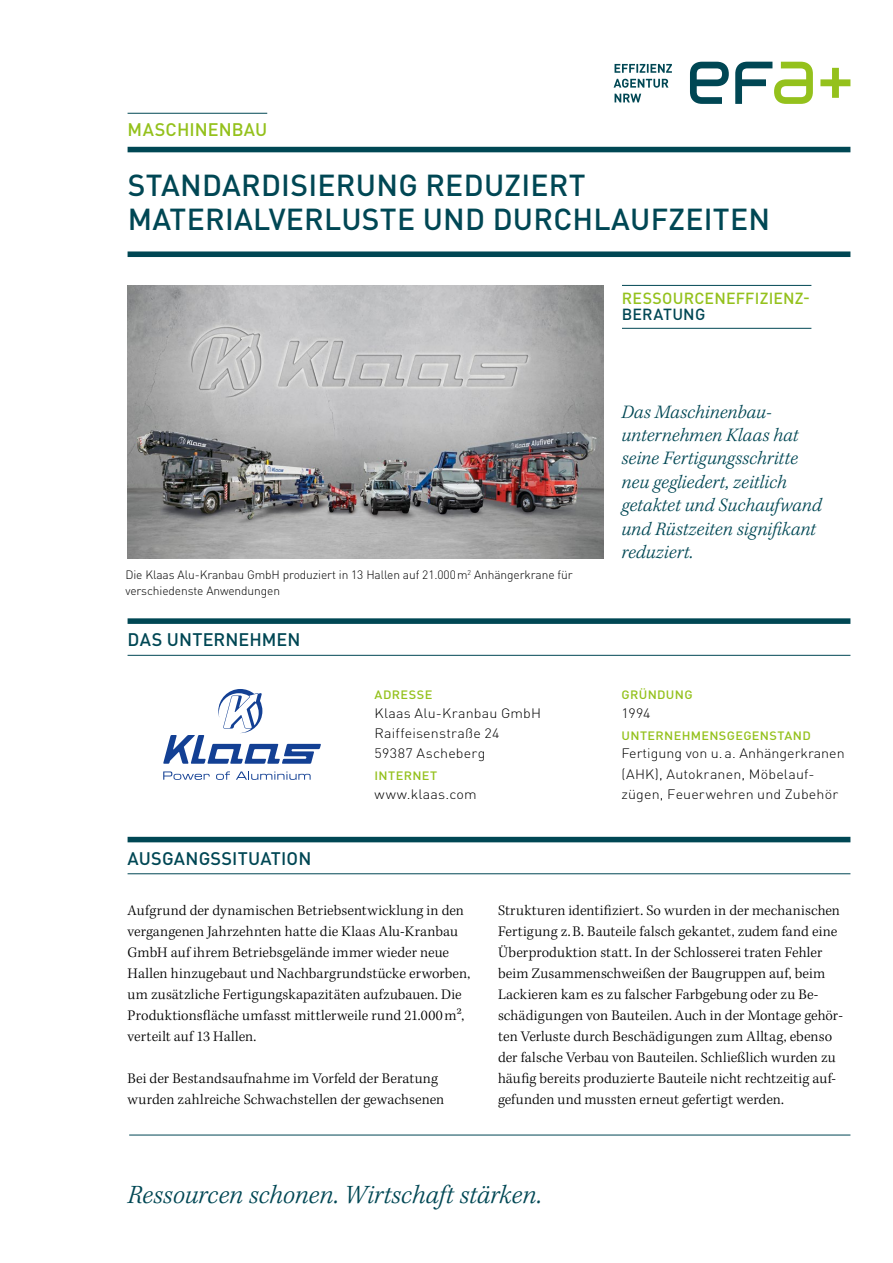
<style>
.page{position:relative;width:893px;height:1263px;background:#fff}
.page>*{position:absolute;margin:0;border:0;box-sizing:border-box;transform-origin:0 0}
.t1{font:500 30px/34.5px "DIN Pro";letter-spacing:.01em;color:#004754}
.t2{font:italic 300 27px "Kepler Std";color:#004754}
.t3{font:italic 300 19.5px/23.4px "Kepler Std";color:#004754}
.t4{font:500 18px "DIN Pro";letter-spacing:.005em;color:#004754}
.t5{font:500 18px "DIN Pro";color:#94c11c}
.t6{font:500 15.9px "DIN Pro";letter-spacing:.015em;color:#94c11c}
.t7{font:500 15.9px "DIN Pro";letter-spacing:.015em;color:#004754}
.t8{font:300 15px/21px "Kepler Std";letter-spacing:.005em;color:#000}
.t9{font:300 13.5px/20.2px "DIN Pro";letter-spacing:.01em;color:#000;scale:1.06 1}
.t10{font:300 12px/15.8px "DIN Pro";letter-spacing:-.01em;color:#000}
.t11{font:500 12px "DIN Pro";letter-spacing:.025em;color:#94c11c;scale:1.06 1}
</style>
<div class="page">
<svg style="left:615px;top:94px;width:26px;height:8px"></svg>
<svg style="left:614px;top:79px;width:54px;height:9px"></svg>
<svg style="left:615px;top:64px;width:57px;height:9px"></svg>
<svg style="left:690px;top:62px;width:160px;height:42px"></svg>
<hr style="left:129px;top:1135px;width:721px;height:1px;background:#004754">
<div style="left:128px;top:147px;width:722px;height:5px;background:#004754"></div>
<div style="left:128px;top:251px;width:722px;height:6px;background:#004754"></div>
<hr style="left:128px;top:113px;width:139px;height:1px;background:#004754">
<div style="left:128px;top:618px;width:722px;height:6px;background:#004754"></div>
<hr style="left:128px;top:655px;width:722px;height:1px;background:#004754">
<div style="left:128px;top:837px;width:722px;height:5px;background:#004754"></div>
<hr style="left:128px;top:873px;width:722px;height:1px;background:#004754">
<img style="left:128px;top:285px;width:476px;height:273px">
<svg style="left:163px;top:689px;width:158px;height:75px"></svg>
<svg style="left:163px;top:771px;width:47px;height:9px"></svg>
<svg style="left:216px;top:771px;width:14px;height:9px"></svg>
<svg style="left:236px;top:771px;width:75px;height:9px"></svg>
<hr style="left:622px;top:328px;width:189px;height:1px;background:#004754">
<hr style="left:622px;top:285px;width:189px;height:1px;background:#004754">
<p class="t5" style="left:128px;top:118px;width:141px">MASCHINENBAU</p>
<h1 class="t1" style="left:128px;top:167px;width:644px">STANDARDISIERUNG REDUZIERT<br>MATERIALVERLUSTE UND DURCHLAUFZEITEN</h1>
<p class="t6" style="left:622px;top:288px;width:189px">RESSOURCENEFFIZIENZ-</p>
<p class="t7" style="left:622px;top:303px;width:85px">BERATUNG</p>
<p class="t10" style="left:125px;top:567px;width:449px">Die Klaas Alu-Kranbau GmbH produziert in 13 Hallen auf 21.000m<sup>2</sup> Anhängerkrane für verschiedenste Anwendungen</p>
<p class="t4" style="left:128px;top:628px;width:174px">DAS UNTERNEHMEN</p>
<p class="t4" style="left:128px;top:847px;width:185px">AUSGANGSSITUATION</p>
<p class="t11" style="left:375px;top:687px;width:56px">ADRESSE</p>
<p class="t9" style="left:375px;top:703px;width:159px">Klaas Alu-Kranbau GmbH<br>Raiffeisenstraße 24<br>59387 Ascheberg</p>
<p class="t11" style="left:375px;top:768px;width:61px">INTERNET</p>
<p class="t9" style="left:375px;top:784px;width:98px">www.klaas.com</p>
<h3 class="t3" style="left:621px;top:400px;width:202px">Das Maschinenbau&shy;unternehmen Klaas hat seine Fertigungsschritte neu gegliedert, zeitlich getaktet und Suchaufwand und Rüstzeiten signifikant reduziert.</h3>
<p class="t11" style="left:622px;top:687px;width:69px">GRÜNDUNG</p>
<p class="t9" style="left:621px;top:703px;width:29px">1994</p>
<p class="t11" style="left:622px;top:728px;width:180px">UNTERNEHMENSGEGENSTAND</p>
<p class="t9" style="left:621px;top:743px;width:212px">Fertigung von u.a. Anhängerkranen (AHK), Autokranen, Möbelauf&shy;zügen, Feuerwehren und Zubehör</p>
<p class="t8" style="left:128px;top:900px;width:344px">Aufgrund der dynamischen Betriebsentwicklung in den vergangenen Jahrzehnten hatte die Klaas Alu-Kranbau GmbH auf ihrem Betriebsgelände immer wieder neue Hallen hinzugebaut und Nachbargrundstücke erworben, um zusätzliche Fertigungskapazitäten aufzubauen. Die Produktionsfläche umfasst mittlerweile rund 21.000m², verteilt auf 13 Hallen.</p>
<p class="t8" style="left:128px;top:1068px;width:318px">Bei der Bestandsaufnahme im Vorfeld der Beratung wurden zahlreiche Schwachstellen der gewachsenen</p>
<p class="t8" style="left:498px;top:900px;width:346px">Strukturen identifiziert. So wurden in der mechanischen Fertigung z.B. Bauteile falsch gekantet, zudem fand eine Überproduktion statt. In der Schlosserei traten Fehler beim Zusammenschweißen der Baugruppen auf, beim Lackieren kam es zu falscher Farbgebung oder zu Be&shy;schädigungen von Bauteilen. Auch in der Montage gehör&shy;ten Verluste durch Beschädigungen zum Alltag, ebenso der falsche Verbau von Bauteilen. Schließlich wurden zu häufig bereits produzierte Bauteile nicht rechtzeitig auf&shy;gefunden und mussten erneut gefertigt werden.</p>
<h2 class="t2" style="left:128px;top:1179px;width:416px">Ressourcen schonen. Wirtschaft stärken.</h2>
</div>
